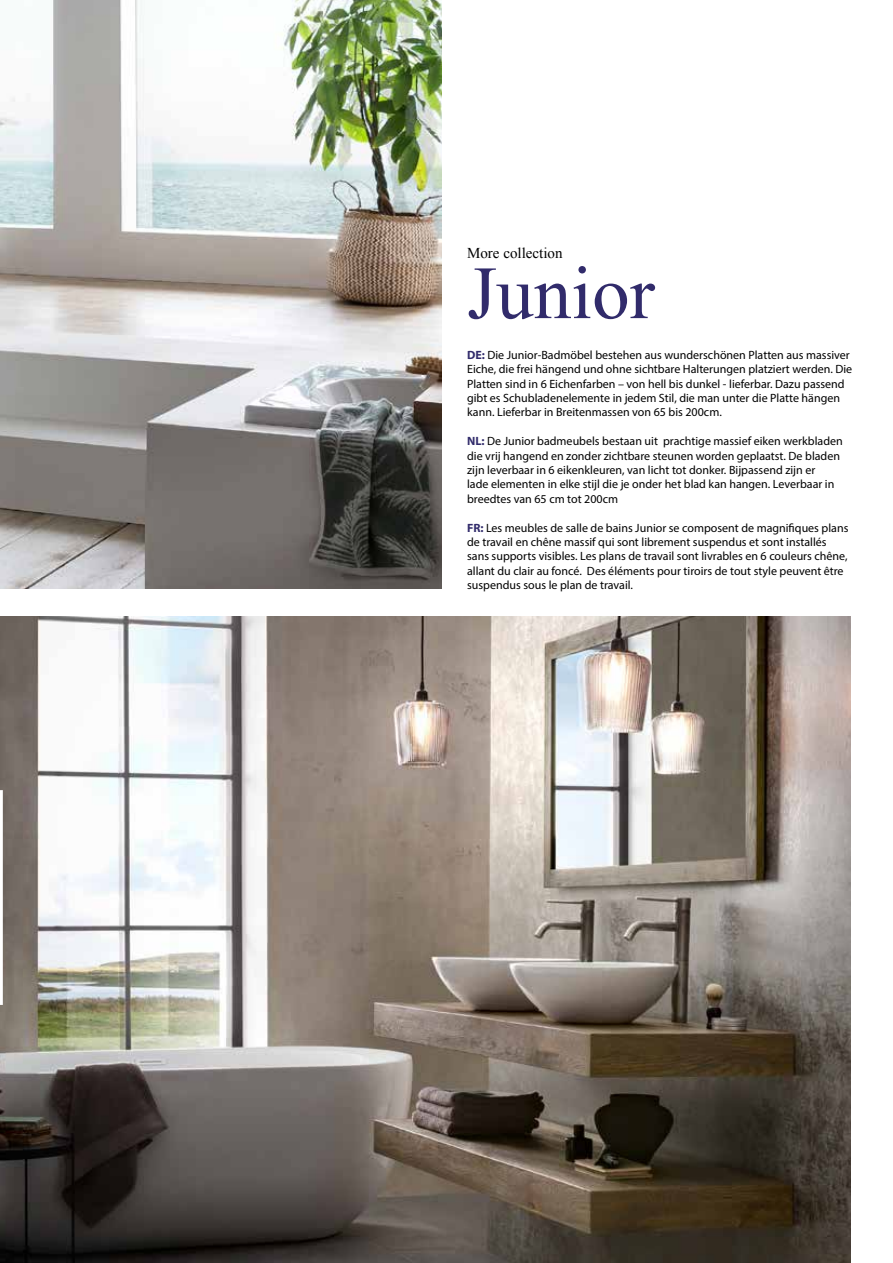
<style>
.page{position:relative;width:893px;height:1263px;background:#fff}
.page>*{position:absolute;margin:0;border:0;box-sizing:border-box;transform-origin:0 0}
.t1{font:75px "Times New Roman";color:#312b6b}
.t2{font:15px "Times New Roman";color:#000}
.t3{font:12px/14.4px "Myriad Pro";color:#000}
.s1{font-weight:700;color:#312b6b}
</style>
<div class="page">
<img style="left:0;top:617px;width:850px;height:646px">
<svg style="left:0;top:790px;width:3px;height:215px"></svg>
<img style="left:0;top:0;width:441px;height:589px">
<p class="t2" style="left:467px;top:243px;width:97px">More collection</p>
<h1 class="t1" style="left:467px;top:243px;width:189px">Junior</h1>
<p class="t3" style="left:467px;top:347px;width:387px"><span class="s1">DE:</span> Die Junior-Badmöbel bestehen aus wunderschönen Platten aus massiver Eiche, die frei hängend und ohne sichtbare Halterungen platziert werden. Die Platten sind in 6 Eichenfarben – von hell bis dunkel - lieferbar. Dazu passend gibt es Schubladenelemente in jedem Stil, die man unter die Platte hängen kann. Lieferbar in Breitenmassen von 65 bis 200cm.</p>
<p class="t3" style="left:467px;top:434px;width:377px"><span class="s1">NL:</span> De Junior badmeubels bestaan uit prachtige massief eiken werkbladen die vrij hangend en zonder zichtbare steunen worden geplaatst. De bladen zijn leverbaar in 6 eikenkleuren, van licht tot donker. Bijpassend zijn er<br>lade elementen in elke stijl die je onder het blad kan hangen. Leverbaar in breedtes van 65 cm tot 200cm</p>
<p class="t3" style="left:467px;top:520px;width:383px"><span class="s1">FR:</span> Les meubles de salle de bains Junior se composent de magnifiques plans de travail en chêne massif qui sont librement suspendus et sont installés sans supports visibles. Les plans de travail sont livrables en 6 couleurs chêne, allant du clair au foncé. Des éléments pour tiroirs de tout style peuvent être suspendus sous le plan de travail.</p>
</div>
